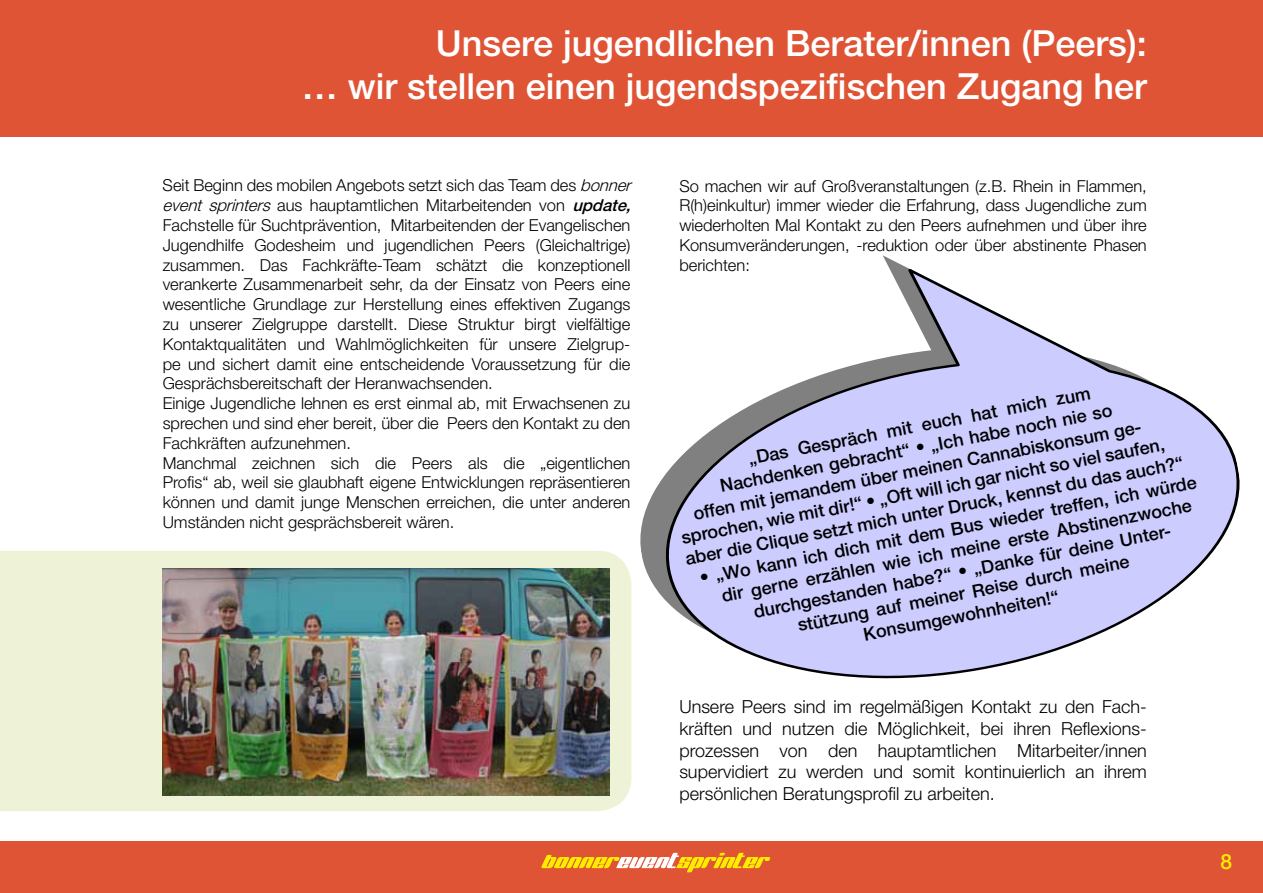
<style>
.page{position:relative;width:1263px;height:893px;background:#fff}
.page>*{position:absolute;margin:0;border:0;box-sizing:border-box;transform-origin:0 0}
.t1{font:500 36px/43.2px "Helvetica Neue";color:#fff;text-align:right}
.t2{font:500 21px "Helvetica Neue";color:#ffed00}
.t3{font:500 18px "Helvetica Neue";color:#000}
.t4{font:300 18px/21.6px "Helvetica Neue";color:#000;text-align:justify}
.t5{font:300 16.5px/19.8px "Helvetica Neue";color:#000}
.s1{font-style:italic}
.s2{font-weight:500;font-style:italic}
</style>
<div class="page">
<div style="left:0;top:841px;width:1263px;height:52px;background:#e05436"></div>
<div style="left:0;top:0;width:1263px;height:136px;background:#e05436"></div>
<svg style="left:541px;top:853px;width:229px;height:19px"></svg>
<div style="left:0;top:551px;width:631px;height:260px;background:#eef3d7"></div>
<div style="left:598px;top:550px;width:23px;height:154px;background:#eef3d7"></div>
<svg style="left:621px;top:255px;width:619px;height:467px;fill:#ccf"></svg>
<img style="left:163px;top:568px;width:447px;height:227px">
<h1 class="t1" style="left:302px;top:21px;width:847px">Unsere jugendlichen Berater/innen (Peers):<br>… wir stellen einen jugendspezifischen Zugang her</h1>
<p class="t5" style="left:163px;top:175px;width:474px">Seit Beginn des mobilen Angebots setzt sich das Team des <span class="s1">bonner event sprinters</span> aus hauptamtlichen Mitarbeitenden von <span class="s2">update, </span>Fachstelle für Suchtprävention, Mitarbeitenden der Evangelischen Jugendhilfe Godesheim und jugendlichen Peers (Gleichaltrige) zusammen. Das Fachkräfte-Team schätzt die konzeptionell verankerte Zusammenarbeit sehr, da der Einsatz von Peers eine wesentliche Grundlage zur Herstellung eines effektiven Zugangs zu unserer Zielgruppe darstellt. Diese Struktur birgt vielfältige Kontaktqualitäten und Wahlmöglichkeiten für unsere Zielgrup&shy;pe und sichert damit eine entscheidende Voraussetzung für die Gesprächsbereitschaft der Heranwachsenden.<br>Einige Jugendliche lehnen es erst einmal ab, mit Erwachsenen zu sprechen und sind eher bereit, über die Peers den Kontakt zu den Fachkräften aufzunehmen.<br>Manchmal zeichnen sich die Peers als die „eigentlichen Profis“ ab, weil sie glaubhaft eigene Entwicklungen repräsentieren können und damit junge Menschen erreichen, die unter anderen Umständen nicht gesprächsbereit wären.</p>
<p class="t5" style="left:679px;top:175px;width:469px;text-align:justify">So machen wir auf Großveranstaltungen (z.B. Rhein in Flammen, R(h)einkultur) immer wieder die Erfahrung, dass Jugendliche zum wiederholten Mal Kontakt zu den Peers aufnehmen und über ihre Konsumveränderungen, -reduktion oder über abstinente Phasen berichten:</p>
<p class="t3" style="left:746px;top:448px;width:350px;rotate:-11deg">„Das Gespräch mit euch hat mich zum</p>
<p class="t3" style="left:718px;top:476px;width:400px;rotate:-11deg">Nachdenken gebracht“ • „Ich habe noch nie so</p>
<p class="t3" style="left:691px;top:503px;width:459px;rotate:-11deg">offen mit jemandem über meinen Cannabiskonsum ge-</p>
<p class="t3" style="left:679px;top:527px;width:493px;rotate:-11deg">sprochen, wie mit dir!“ • „Oft will ich gar nicht so viel saufen,</p>
<p class="t3" style="left:683px;top:548px;width:508px;rotate:-11deg">aber die Clique setzt mich unter Druck, kennst du das auch?“</p>
<p class="t3" style="left:698px;top:568px;width:507px;rotate:-11deg">• „Wo kann ich dich mit dem Bus wieder treffen, ich würde</p>
<p class="t3" style="left:720px;top:585px;width:480px;rotate:-11deg">dir gerne erzählen wie ich meine erste Abstinenzwoche</p>
<p class="t3" style="left:752px;top:601px;width:428px;rotate:-11deg">durchgestanden habe?“ • „Danke für deine Unter-</p>
<p class="t3" style="left:796px;top:615px;width:339px;rotate:-11deg">stützung auf meiner Reise durch meine</p>
<p class="t3" style="left:862px;top:624px;width:200px;rotate:-11deg">Konsumgewohnheiten!“</p>
<p class="t4" style="left:679px;top:696px;width:469px">Unsere Peers sind im regelmäßigen Kontakt zu den Fach&shy;kräften und nutzen die Möglichkeit, bei ihren Reflexions&shy;prozessen von den hauptamtlichen Mitarbeiter/innen supervidiert zu werden und somit kontinuierlich an ihrem persönlichen Beratungsprofil zu arbeiten.</p>
<p class="t2" style="left:1220px;top:849px;width:13px">8</p>
</div>
